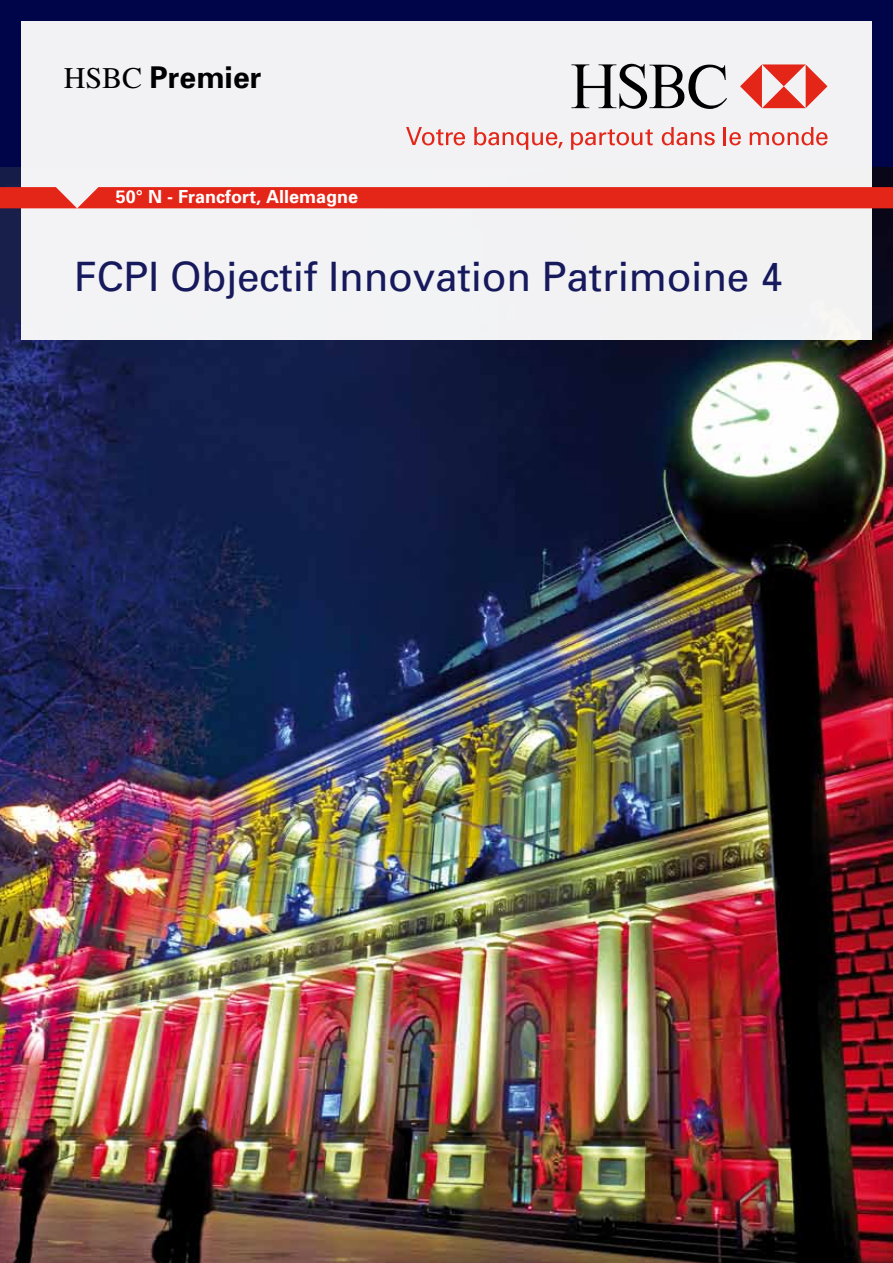
<style>
.page{position:relative;width:893px;height:1263px;background:#000549}
.page>*{position:absolute;margin:0;border:0;box-sizing:border-box;transform-origin:0 0}
.t1{font:40.5px "Univers";letter-spacing:-.005em;color:#161a5c}
.t2{font:700 30px "Univers";color:#000}
.t3{font:700 18px "Univers";color:#fff}
.s1{font-family:"Times";font-weight:400}
</style>
<div class="page">
<img style="left:0;top:168px;width:893px;height:1095px">
<div style="left:21px;top:21px;width:851px;height:319px;background:#f2f2f5"></div>
<svg style="left:406px;top:127px;width:59px;height:18px"></svg>
<svg style="left:474px;top:127px;width:89px;height:23px"></svg>
<svg style="left:571px;top:129px;width:82px;height:21px"></svg>
<svg style="left:662px;top:127px;width:53px;height:18px"></svg>
<hr style="left:723px;top:127px;width:3px;height:18px;background:#e42618">
<svg style="left:729px;top:132px;width:12px;height:13px"></svg>
<svg style="left:750px;top:127px;width:77px;height:18px"></svg>
<svg style="left:571px;top:64px;width:156px;height:45px"></svg>
<svg style="left:740px;top:64px;width:87px;height:44px"></svg>
<svg style="left:0;top:187px;width:893px;height:21px;background:#e42c1e"></svg>
<p class="t2" style="left:64px;top:58px;width:199px"><span class="s1">HSBC</span> Premier</p>
<p class="t3" style="left:116px;top:185px;width:244px">50° N - Francfort, Allemagne</p>
<p class="t1" style="left:74px;top:251px;width:710px">FCPI Objectif Innovation Patrimoine 4</p>
</div>
